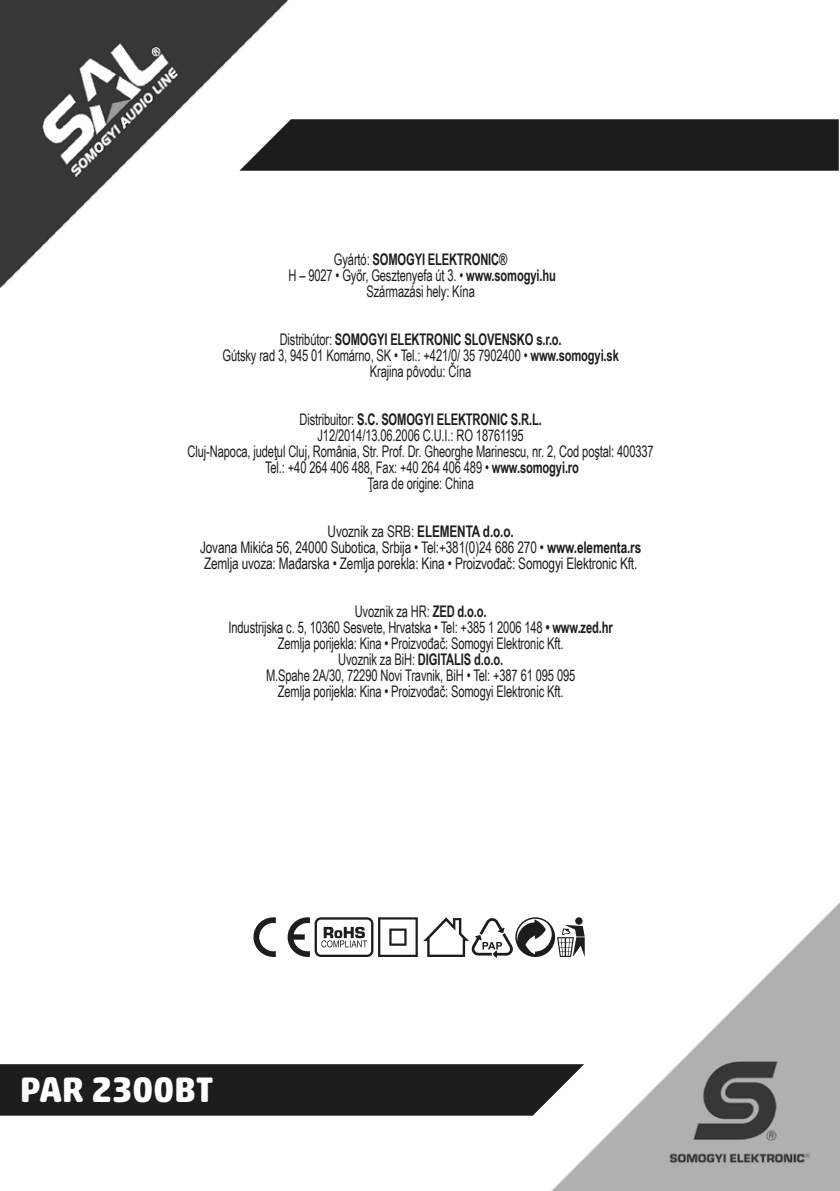
<style>
.page{position:relative;width:840px;height:1191px;background:#fff}
.page>*{position:absolute;margin:0;border:0;box-sizing:border-box;transform-origin:0 0}
.t1{font:700 36px "Akko Rounded Pro";color:#fff}
.t2{font:16px/16px "Arial Narrow";letter-spacing:-.01em;color:#1d1d1b;text-align:center;scale:.85 1}
.t3{font:16px/16px "Arial Narrow";letter-spacing:-.01em;color:#1d1d1b;text-align:center;scale:.9 1}
.s1{font-weight:700}
</style>
<div class="page">
<img style="left:0;top:0;width:289px;height:289px">
<img style="left:533px;top:903px;width:306px;height:288px">
<svg style="left:239px;top:119px;width:599px;height:52px"></svg>
<svg style="left:253px;top:917px;width:23px;height:40px"></svg>
<svg style="left:287px;top:917px;width:130px;height:40px"></svg>
<svg style="left:423px;top:917px;width:161px;height:40px"></svg>
<div style="left:0;top:1064px;width:584px;height:51px;background:#1d1d1b"></div>
<p class="t2" style="left:288px;top:251px;width:316px">Gyártó: <span class="s1">SOMOGYI ELEKTRONIC®<br></span>H – 9027 • Győr, Gesztenyefa út 3. • <span class="s1">www.somogyi.hu<br></span>Származási hely: Kína</p>
<p class="t2" style="left:222px;top:331px;width:467px">Distribútor: <span class="s1">SOMOGYI ELEKTRONIC SLOVENSKO s.r.o.<br></span>Gútsky rad 3, 945 01 Komárno, SK • Tel.: +421/0/ 35 7902400 • <span class="s1">www.somogyi.sk<br></span>Krajina pôvodu: Čína</p>
<p class="t2" style="left:187px;top:411px;width:549px">Distribuitor: <span class="s1">S.C. SOMOGYI ELEKTRONIC S.R.L.<br></span>J12/2014/13.06.2006 C.U.I.: RO 18761195<br>Cluj-Napoca, judeţul Cluj, România, Str. Prof. Dr. Gheorghe Marinescu, nr. 2, Cod poştal: 400337<br>Tel.: +40 264 406 488, Fax: +40 264 406 489 • <span class="s1">www.somogyi.ro<br></span>Ţara de origine: China</p>
<p class="t3" style="left:200px;top:523px;width:491px">Uvoznik za SRB: <span class="s1">ELEMENTA d.o.o.<br></span>Jovana Mikića 56, 24000 Subotica, Srbija • Tel:+381(0)24 686 270 • <span class="s1">www.elementa.rs<br></span>Zemlja uvoza: Mađarska • Zemlja porekla: Kina • Proizvođač: Somogyi Elektronic Kft.</p>
<p class="t2" style="left:228px;top:603px;width:453px">Uvoznik za HR: <span class="s1">ZED d.o.o.<br></span>Industrijska c. 5, 10360 Sesvete, Hrvatska • Tel: +385 1 2006 148 <span class="s1">• www.zed.hr </span>Zemlja porijekla: Kina • Proizvođač: Somogyi Elektronic Kft.<br>Uvoznik za BiH: <span class="s1">DIGITALIS d.o.o.<br></span>M.Spahe 2A/30, 72290 Novi Travnik, BiH • Tel: +387 61 095 095<br>Zemlja porijekla: Kina • Proizvođač: Somogyi Elektronic Kft.</p>
<h1 class="t1" style="left:20px;top:1067px;width:194px">PAR 2300BT</h1>
</div>
